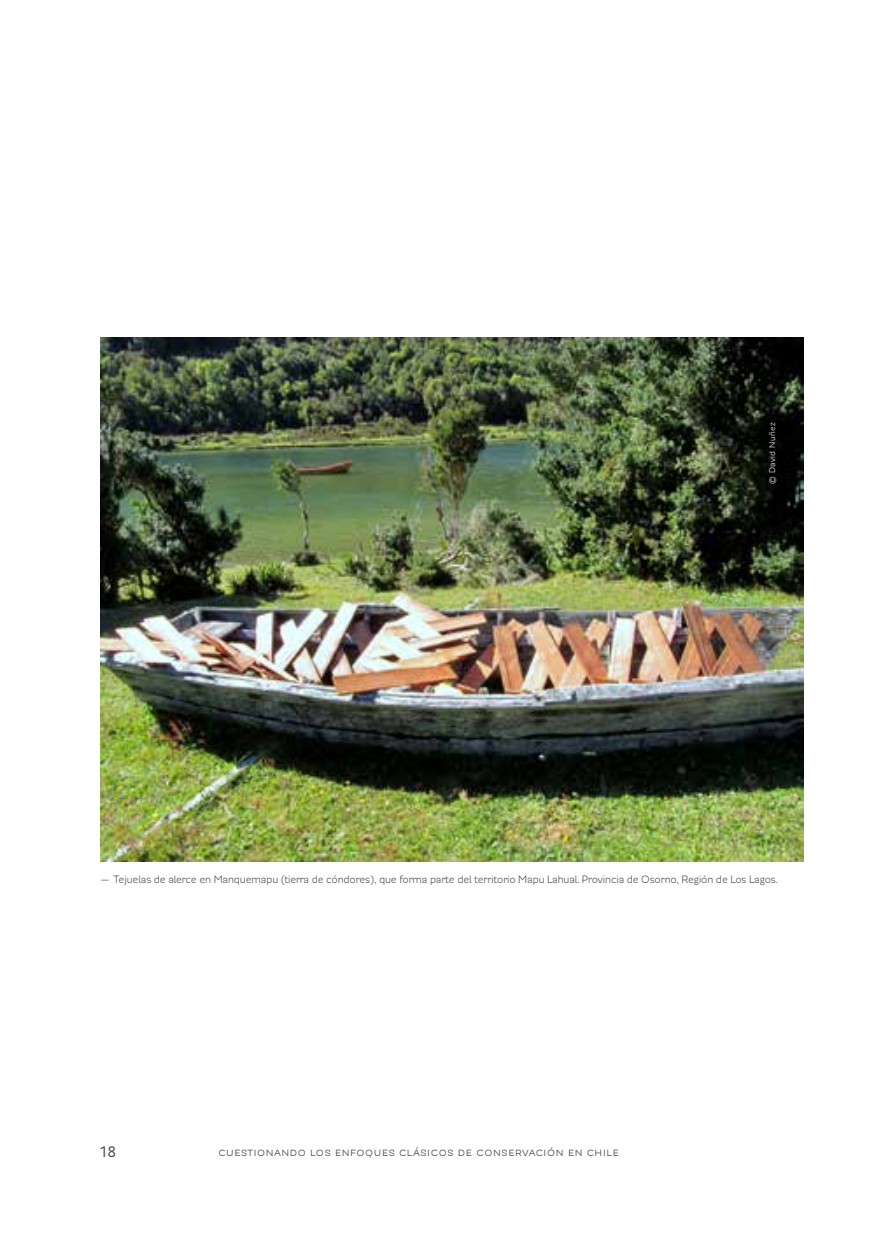
<style>
.page{position:relative;width:893px;height:1241px;background:#fff}
.page>*{position:absolute;margin:0;border:0;box-sizing:border-box;transform-origin:0 0}
.t1{font:17.5px "Modernica";color:#4d4845}
.t2{font:14px "Modernica";letter-spacing:.045em;color:#4d4845}
.t3{font:12.25px "Modernica";letter-spacing:-.01em;color:#4d4845}
.t4{font:9.62px "Modernica";letter-spacing:.045em;color:#fff}
</style>
<div class="page">
<img style="left:100px;top:337px;width:703px;height:524px">
<p class="t4" style="left:768px;top:484px;width:63px;rotate:-90deg">© David Nuñez</p>
<p class="t3" style="left:100px;top:873px;width:679px">— Tejuelas de alerce en Manquemapu (tierra de cóndores), que forma parte del territorio Mapu Lahual. Provincia de Osorno, Región de Los Lagos.</p>
<h1 class="t1" style="left:100px;top:1143px;width:17px">18</h1>
<p class="t2" style="left:218px;top:1144px;width:402px">cuestionando los enfoques clásicos de conservación en chile</p>
</div>
